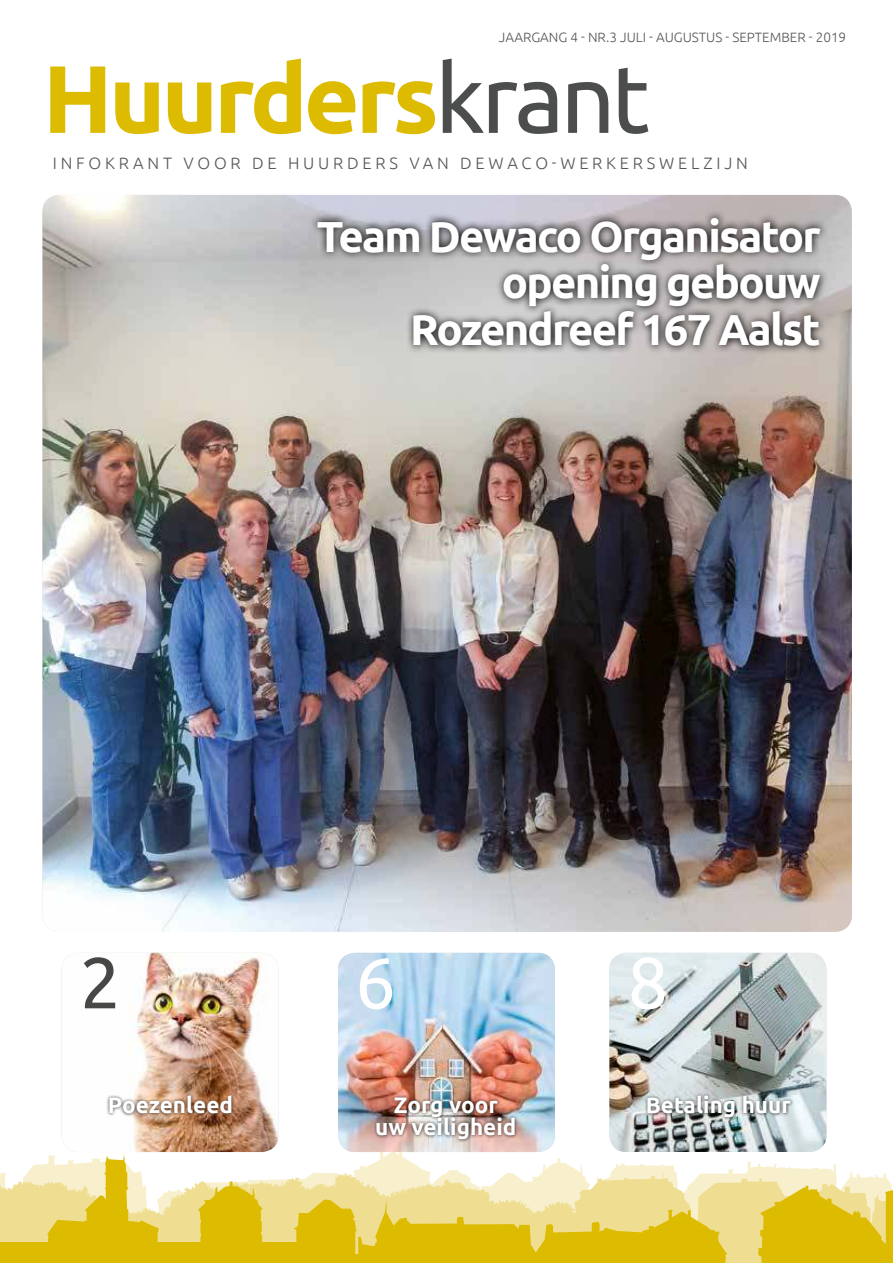
<style>
.page{position:relative;width:893px;height:1263px;background:#fff}
.page>*{position:absolute;margin:0;border:0;box-sizing:border-box;transform-origin:0 0}
.t1{font:700 95.7px "Ubuntu";letter-spacing:-.04em;color:#db0}
.t2{font:72px "Ubuntu";color:#fff}
.t3{font:72px "Ubuntu";color:#474846}
.t4{font:700 43.5px/46.5px "Ubuntu";letter-spacing:-.04em;color:#fff;text-align:right}
.t5{font:700 22.5px "Ubuntu";color:#fff}
.t6{font:300 16.5px "Ubuntu";letter-spacing:.23em;color:#555756}
.t7{font:300 13.5px "Ubuntu";color:#555756}
.s1{font-weight:400;color:#4c4e4d}
</style>
<div class="page">
<svg style="left:0;top:1156px;width:893px;height:107px"></svg>
<img style="left:338px;top:953px;width:217px;height:199px">
<img style="left:62px;top:953px;width:217px;height:199px">
<img style="left:609px;top:953px;width:217px;height:199px">
<img style="left:43px;top:195px;width:809px;height:737px">
<svg style="left:309px;top:209px;width:519px;height:145px"></svg>
<div style="left:644px;top:1092px;width:150px;height:29px;background:#000;opacity:.75"></div>
<div style="left:373px;top:1094px;width:145px;height:49px;background:#000;opacity:.75"></div>
<div style="left:106px;top:1092px;width:129px;height:25px;background:#000;opacity:.75"></div>
<p class="t7" style="left:499px;top:29px;width:349px">JAARGANG 4 - NR.3 JULI - AUGUSTUS - SEPTEMBER - 2019</p>
<h1 class="t1" style="left:43px;top:59px;width:609px">Huurders<span class="s1">krant</span></h1>
<p class="t6" style="left:53px;top:153px;width:697px">INFOKRANT VOOR DE HUURDERS VAN DEWACO-WERKERSWELZIJN</p>
<p class="t4" style="left:317px;top:216px;width:505px">Team Dewaco Organisator opening gebouw<br>Rozendreef 167 Aalst</p>
<h2 class="t3" style="left:80px;top:941px;width:42px">2</h2>
<h2 class="t2" style="left:355px;top:941px;width:42px">6</h2>
<h2 class="t2" style="left:628px;top:941px;width:42px">8</h2>
<p class="t5" style="left:108px;top:1095px;width:127px">Poezenleed</p>
<p class="t5" style="left:394px;top:1095px;width:106px">Zorg voor</p>
<p class="t5" style="left:646px;top:1095px;width:147px">Betaling huur</p>
<p class="t5" style="left:375px;top:1118px;width:143px">uw veiligheid</p>
</div>
